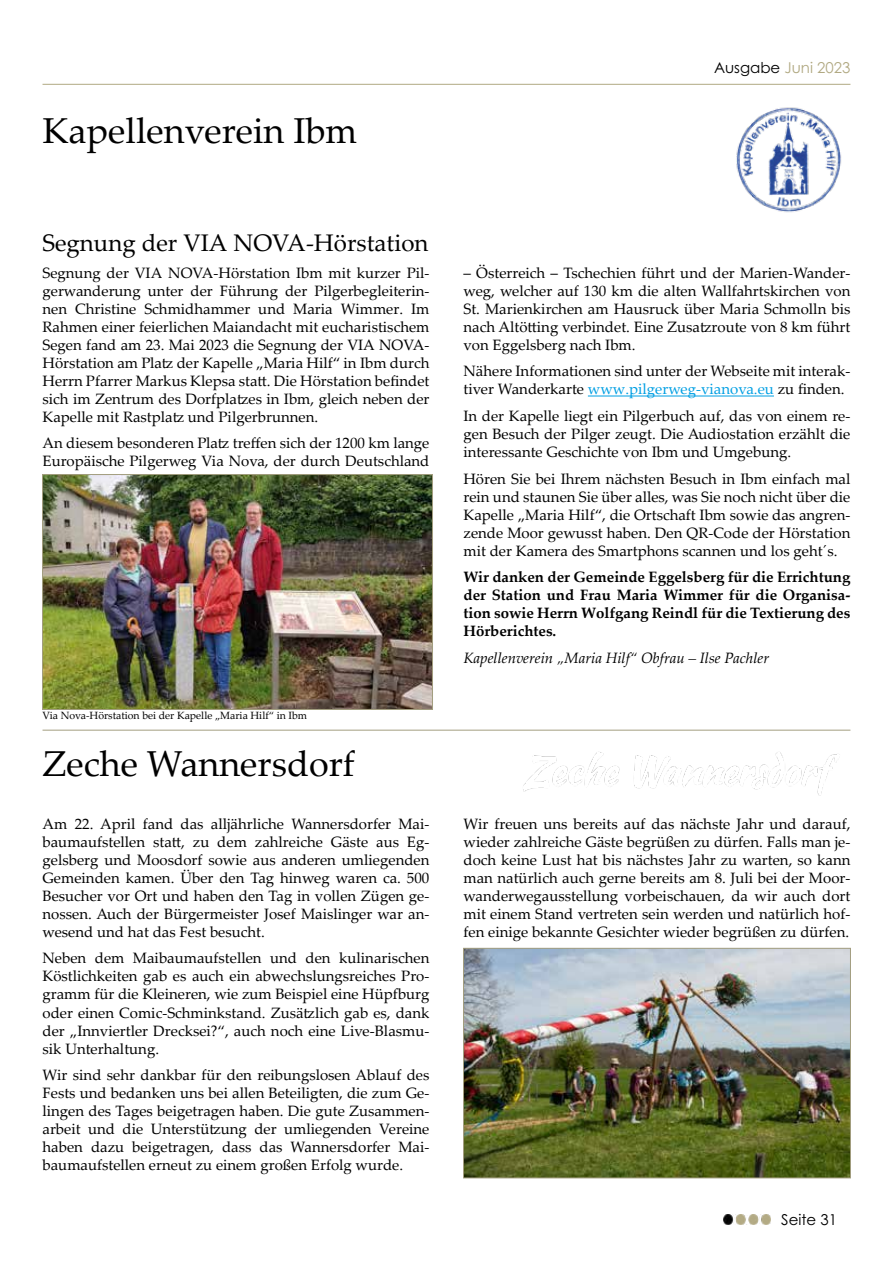
<style>
.page{position:relative;width:893px;height:1263px;background:#fff}
.page>*{position:absolute;margin:0;border:0;box-sizing:border-box;transform-origin:0 0}
.t1{font:36px "Palatino Linotype";color:#000}
.t2{font:24px "Palatino Linotype";color:#000}
.t3{font:15px/18px "Palatino Linotype";color:#000;text-align:justify}
.t4{font:700 15px/18px "Palatino Linotype";color:#000;text-align:justify}
.t5{font:italic 15px "Palatino Linotype";color:#000}
.t6{font:15px "Century Gothic Pro";color:#b1a982}
.t7{font:15px "Century Gothic Pro";color:#000}
.t8{font:10.5px "Palatino Linotype";color:#000}
.s1{color:#000}
.s2{color:#009fe3}
</style>
<div class="page">
<hr style="left:43px;top:84px;width:807px;height:1px;background:#b1a982">
<img style="left:724px;top:1214px;width:47px;height:10px">
<img style="left:736px;top:107px;width:105px;height:106px">
<hr style="left:43px;top:730px;width:807px;height:1px;background:#a39e80">
<img style="left:523px;top:752px;width:314px;height:44px">
<hr style="left:588px;top:396px;width:186px;height:1px;background:#009fe3">
<img style="left:44px;top:476px;width:387px;height:232px">
<div style="left:42px;top:474px;width:391px;height:236px;border:1px solid #a39e80"></div>
<img style="left:465px;top:950px;width:384px;height:226px">
<div style="left:463px;top:948px;width:388px;height:230px;border:1px solid #a39e80"></div>
<h1 class="t1" style="left:43px;top:105px;width:316px">Kapellenverein Ibm</h1>
<h2 class="t2" style="left:43px;top:226px;width:387px">Segnung der VIA NOVA-Hörstation</h2>
<p class="t3" style="left:43px;top:263px;width:388px">Segnung der VIA NOVA-Hörstation Ibm mit kurzer Pil&shy;gerwanderung unter der Führung der Pilgerbegleiterin&shy;nen Christine Schmidhammer und Maria Wimmer. Im Rahmen einer feierlichen Maiandacht mit eucharistischem Segen fand am 23. Mai 2023 die Segnung der VIA NOVA-Hörstation am Platz der Kapelle „Maria Hilf“ in Ibm durch Herrn Pfarrer Markus Klepsa statt. Die Hörstation befindet sich im Zentrum des Dorfplatzes in Ibm, gleich neben der Kapelle mit Rastplatz und Pilgerbrunnen.</p>
<p class="t3" style="left:43px;top:434px;width:388px">An diesem besonderen Platz treffen sich der 1200 km lange<br>Europäische Pilgerweg Via Nova, der durch Deutschland</p>
<p class="t8" style="left:43px;top:708px;width:266px">Via Nova-Hörstation bei der Kapelle „Maria Hilf“ in Ibm</p>
<h1 class="t1" style="left:43px;top:738px;width:314px">Zeche Wannersdorf</h1>
<p class="t3" style="left:43px;top:814px;width:388px">Am 22. April fand das alljährliche Wannersdorfer Mai&shy;baumaufstellen statt, zu dem zahlreiche Gäste aus Eg&shy;gelsberg und Moosdorf sowie aus anderen umliegenden Gemeinden kamen. Über den Tag hinweg waren ca. 500<br>Besucher vor Ort und haben den Tag in vollen Zügen ge&shy;nossen. Auch der Bürgermeister Josef Maislinger war an&shy;wesend und hat das Fest besucht.</p>
<p class="t3" style="left:43px;top:949px;width:388px">Neben dem Maibaumaufstellen und den kulinarischen Köstlichkeiten gab es auch ein abwechslungsreiches Pro&shy;gramm für die Kleineren, wie zum Beispiel eine Hüpfburg oder einen Comic-Schminkstand. Zusätzlich gab es, dank der „Innviertler Drecksei?“, auch noch eine Live-Blasmu&shy;sik Unterhaltung.</p>
<p class="t3" style="left:43px;top:1065px;width:388px">Wir sind sehr dankbar für den reibungslosen Ablauf des Fests und bedanken uns bei allen Beteiligten, die zum Ge&shy;lingen des Tages beigetragen haben. Die gute Zusammen&shy;arbeit und die Unterstützung der umliegenden Vereine haben dazu beigetragen, dass das Wannersdorfer Mai&shy;baumaufstellen erneut zu einem großen Erfolg wurde.</p>
<p class="t6" style="left:714px;top:59px;width:138px"><span class="s1">Ausgabe</span> Juni 2023</p>
<p class="t3" style="left:463px;top:263px;width:388px">– Österreich – Tschechien führt und der Marien-Wander&shy;weg, welcher auf 130 km die alten Wallfahrtskirchen von St. Marienkirchen am Hausruck über Maria Schmolln bis nach Altötting verbindet. Eine Zusatzroute von 8 km führt von Eggelsberg nach Ibm.</p>
<p class="t3" style="left:463px;top:362px;width:388px">Nähere Informationen sind unter der Webseite mit interak&shy;tiver Wanderkarte <span class="s2">www.pilgerweg-vianova.eu</span> zu finden.</p>
<p class="t3" style="left:463px;top:406px;width:388px">In der Kapelle liegt ein Pilgerbuch auf, das von einem re&shy;gen Besuch der Pilger zeugt. Die Audiostation erzählt die interessante Geschichte von Ibm und Umgebung.</p>
<p class="t3" style="left:463px;top:469px;width:388px">Hören Sie bei Ihrem nächsten Besuch in Ibm einfach mal rein und staunen Sie über alles, was Sie noch nicht über die Kapelle „Maria Hilf“, die Ortschaft Ibm sowie das angren&shy;zende Moor gewusst haben. Den QR-Code der Hörstation mit der Kamera des Smartphons scannen und los geht´s.</p>
<p class="t4" style="left:463px;top:567px;width:388px">Wir danken der Gemeinde Eggelsberg für die Errichtung der Station und Frau Maria Wimmer für die Organisa&shy;tion sowie Herrn Wolfgang Reindl für die Textierung des Hörberichtes.</p>
<p class="t5" style="left:463px;top:647px;width:307px">Kapellenverein „Maria Hilf“ Obfrau – Ilse Pachler</p>
<p class="t3" style="left:463px;top:814px;width:388px">Wir freuen uns bereits auf das nächste Jahr und darauf, wieder zahlreiche Gäste begrüßen zu dürfen. Falls man je&shy;doch keine Lust hat bis nächstes Jahr zu warten, so kann man natürlich auch gerne bereits am 8. Juli bei der Moor&shy;wanderwegausstellung vorbeischauen, da wir auch dort mit einem Stand vertreten sein werden und natürlich hof&shy;fen einige bekannte Gesichter wieder begrüßen zu dürfen.</p>
<p class="t7" style="left:781px;top:1210px;width:57px">Seite 31</p>
</div>
